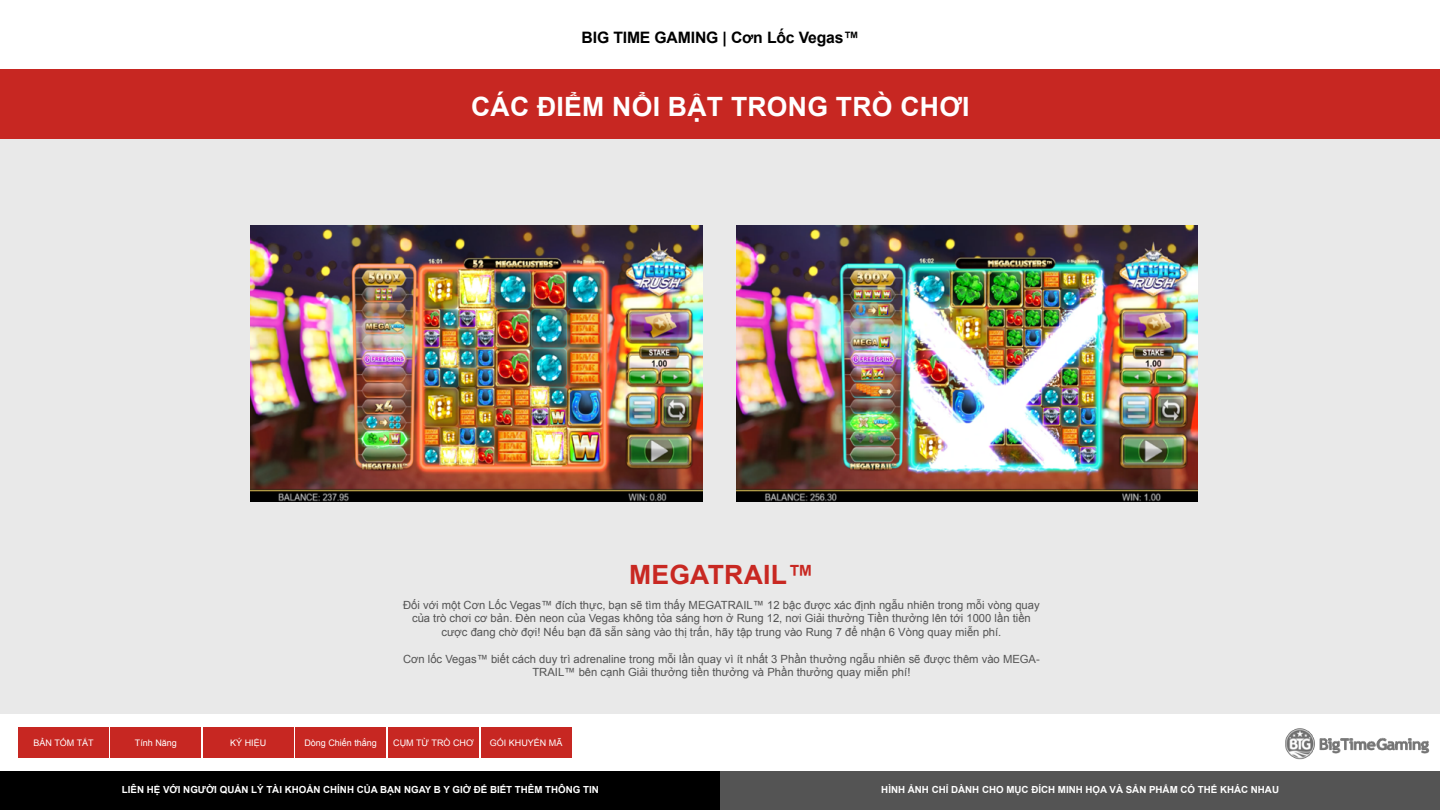
<style>
.page{position:relative;width:1440px;height:810px;background:#fff}
.page>*{position:absolute;margin:0;border:0;box-sizing:border-box;transform-origin:0 0}
.t1{font:700 26.55px "Arial";letter-spacing:.01em;color:#fff}
.t2{font:700 26.55px "Arial";letter-spacing:.01em;color:#c82822}
.t3{font:700 15.75px "Arial";letter-spacing:-.01em;color:#000}
.t4{font:11.25px/13.5px "Arial";color:#545454;text-align:center}
.t5{font:700 9.75px "Arial";color:#fff}
.t6{font:9px "Arial";color:#fff}
</style>
<div class="page">
<div style="left:0;top:69px;width:1440px;height:644px;background:#e8e8e8"></div>
<div style="left:0;top:69px;width:1440px;height:69px;background:#c72722"></div>
<img style="left:1285px;top:728px;width:145px;height:32px">
<div style="left:18px;top:728px;width:91px;height:30px;background:#c72722"></div>
<div style="left:111px;top:728px;width:90px;height:30px;background:#c72722"></div>
<div style="left:203px;top:728px;width:90px;height:30px;background:#c72722"></div>
<div style="left:296px;top:728px;width:90px;height:30px;background:#c72722"></div>
<div style="left:388px;top:728px;width:91px;height:30px;background:#c72722"></div>
<div style="left:481px;top:728px;width:90px;height:30px;background:#c72722"></div>
<img style="left:737px;top:225px;width:460px;height:276px">
<img style="left:251px;top:225px;width:452px;height:276px">
<div style="left:0;top:771px;width:720px;height:39px;background:#000"></div>
<div style="left:720px;top:771px;width:720px;height:39px;background:#545454"></div>
<h2 class="t3" style="left:582px;top:27px;width:279px">BIG TIME GAMING | Cơn Lốc Vegas™</h2>
<h1 class="t1" style="left:471px;top:89px;width:500px">CÁC ĐIỂM NỔI BẬT TRONG TRÒ CHƠI</h1>
<h1 class="t2" style="left:629px;top:557px;width:186px">MEGATRAIL™</h1>
<p class="t4" style="left:403px;top:598px;width:638px">Đối với một Cơn Lốc Vegas™ đích thực, bạn sẽ tìm thấy MEGATRAIL™ 12 bậc được xác định ngẫu nhiên trong mỗi vòng quay của trò chơi cơ bản. Đèn neon của Vegas không tỏa sáng hơn ở Rung 12, nơi Giải thưởng Tiền thưởng lên tới 1000 lần tiền cược đang chờ đợi! Nếu bạn đã sẵn sàng vào thị trấn, hãy tập trung vào Rung 7 để nhận 6 Vòng quay miễn phí.</p>
<p class="t4" style="left:403px;top:652px;width:638px">Cơn lốc Vegas™ biết cách duy trì adrenaline trong mỗi lần quay vì ít nhất 3 Phần thưởng ngẫu nhiên sẽ được thêm vào MEGA-<br>TRAIL™ bên cạnh Giải thưởng tiền thưởng và Phần thưởng quay miễn phí!</p>
<p class="t6" style="left:34px;top:737px;width:62px">BẢN TÓM TẮT</p>
<p class="t6" style="left:135px;top:737px;width:44px">Tính Năng</p>
<p class="t6" style="left:230px;top:737px;width:38px">KÝ HIỆU</p>
<p class="t6" style="left:304px;top:737px;width:74px">Dòng Chiến thắng</p>
<p class="t6" style="left:393px;top:737px;width:82px">CỤM TỪ TRÒ CHƠ</p>
<p class="t6" style="left:490px;top:737px;width:74px">GÓI KHUYẾN MÃ</p>
<p class="t5" style="left:122px;top:783px;width:479px">LIÊN HỆ VỚI NGƯỜI QUẢN LÝ TÀI KHOẢN CHÍNH CỦA BẠN NGAY B Y GIỜ ĐỂ BIẾT THÊM THÔNG TIN</p>
<p class="t5" style="left:881px;top:783px;width:399px">HÌNH ẢNH CHỈ DÀNH CHO MỤC ĐÍCH MINH HỌA VÀ SẢN PHẨM CÓ THỂ KHÁC NHAU</p>
</div>
